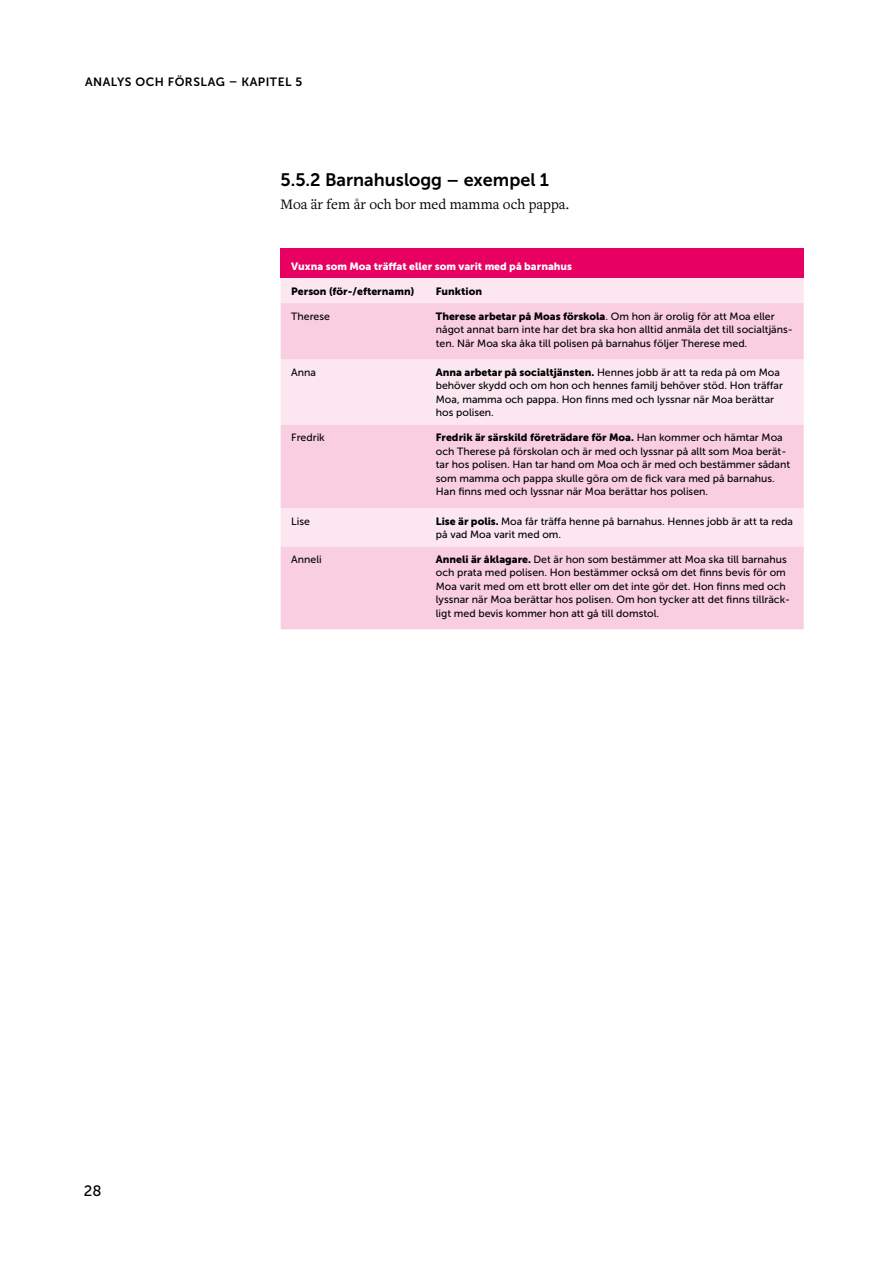
<style>
.page{position:relative;width:893px;height:1263px;background:#fff}
.page>*{position:absolute;margin:0;border:0;box-sizing:border-box;transform-origin:0 0}
.t1{font:18px "Lhvfnv Museo Sans 700";color:#000}
.Bröd{font:15px "Ntbkjj Freight Text Pro";color:#000}
.t2{font:15px "Sknqwn Museo Sans 500";color:#000}
.t3{font:12px "Lhvfnv Museo Sans 700";letter-spacing:.04em;color:#000}
.t4{font:10.5px/13.5px "Sknqwn Museo Sans 500";color:#000}
.t5{font:10.5px "Fmfhmh Museo Sans 900";color:#fff}
.t6{font:10.5px "Fmfhmh Museo Sans 900";color:#000}
.s1{font-family:"Fmfhmh Museo Sans 900"}
</style>
<div class="page">
<div style="left:281px;top:248px;width:523px;height:30px;background:#e70062"></div>
<div style="left:281px;top:278px;width:523px;height:25px;background:#fce7f0"></div>
<svg style="left:281px;top:303px;width:523px;height:326px;fill:#f9cee1"></svg>
<p class="t3" style="left:85px;top:75px;width:219px">ANALYS OCH FÖRSLAG – KAPITEL 5</p>
<h2 class="t1" style="left:281px;top:169px;width:270px">5.5.2 Barnahuslogg – exempel 1</h2>
<p class="Bröd" style="left:281px;top:195px;width:290px">Moa är fem år och bor med mamma och pappa.</p>
<p class="t5" style="left:291px;top:260px;width:282px">Vuxna som Moa träffat eller som varit med på barnahus</p>
<p class="t6" style="left:291px;top:285px;width:124px">Person (för-/efternamn)</p>
<p class="t6" style="left:436px;top:285px;width:48px">Funktion</p>
<p class="t4" style="left:291px;top:309px;width:40px">Therese</p>
<p class="t4" style="left:436px;top:309px;width:358px"><span class="s1">Therese arbetar på Moas förskola</span>. Om hon är orolig för att Moa eller något annat barn inte har det bra ska hon alltid anmäla det till socialtjäns&shy;ten. När Moa ska åka till polisen på barnahus följer Therese med.</p>
<p class="t4" style="left:291px;top:365px;width:26px">Anna</p>
<p class="t4" style="left:436px;top:365px;width:349px"><span class="s1">Anna arbetar på socialtjänsten.</span> Hennes jobb är att ta reda på om Moa behöver skydd och om hon och hennes familj behöver stöd. Hon träffar Moa, mamma och pappa. Hon finns med och lyssnar när Moa berättar hos polisen.</p>
<p class="t4" style="left:291px;top:431px;width:35px">Fredrik</p>
<p class="t4" style="left:436px;top:431px;width:356px"><span class="s1">Fredrik är särskild företrädare för Moa.</span> Han kommer och hämtar Moa och Therese på förskolan och är med och lyssnar på allt som Moa berät&shy;tar hos polisen. Han tar hand om Moa och är med och bestämmer sådant som mamma och pappa skulle göra om de fick vara med på barnahus.<br>Han finns med och lyssnar när Moa berättar hos polisen.</p>
<p class="t4" style="left:291px;top:514px;width:20px">Lise</p>
<p class="t4" style="left:436px;top:514px;width:359px"><span class="s1">Lise är polis.</span> Moa får träffa henne på barnahus. Hennes jobb är att ta reda på vad Moa varit med om.</p>
<p class="t4" style="left:291px;top:553px;width:32px">Anneli</p>
<p class="t4" style="left:436px;top:553px;width:356px"><span class="s1">Anneli är åklagare.</span> Det är hon som bestämmer att Moa ska till barnahus och prata med polisen. Hon bestämmer också om det finns bevis för om Moa varit med om ett brott eller om det inte gör det. Hon finns med och lyssnar när Moa berättar hos polisen. Om hon tycker att det finns tillräck&shy;ligt med bevis kommer hon att gå till domstol.</p>
<h2 class="t2" style="left:84px;top:1182px;width:19px">28</h2>
</div>
